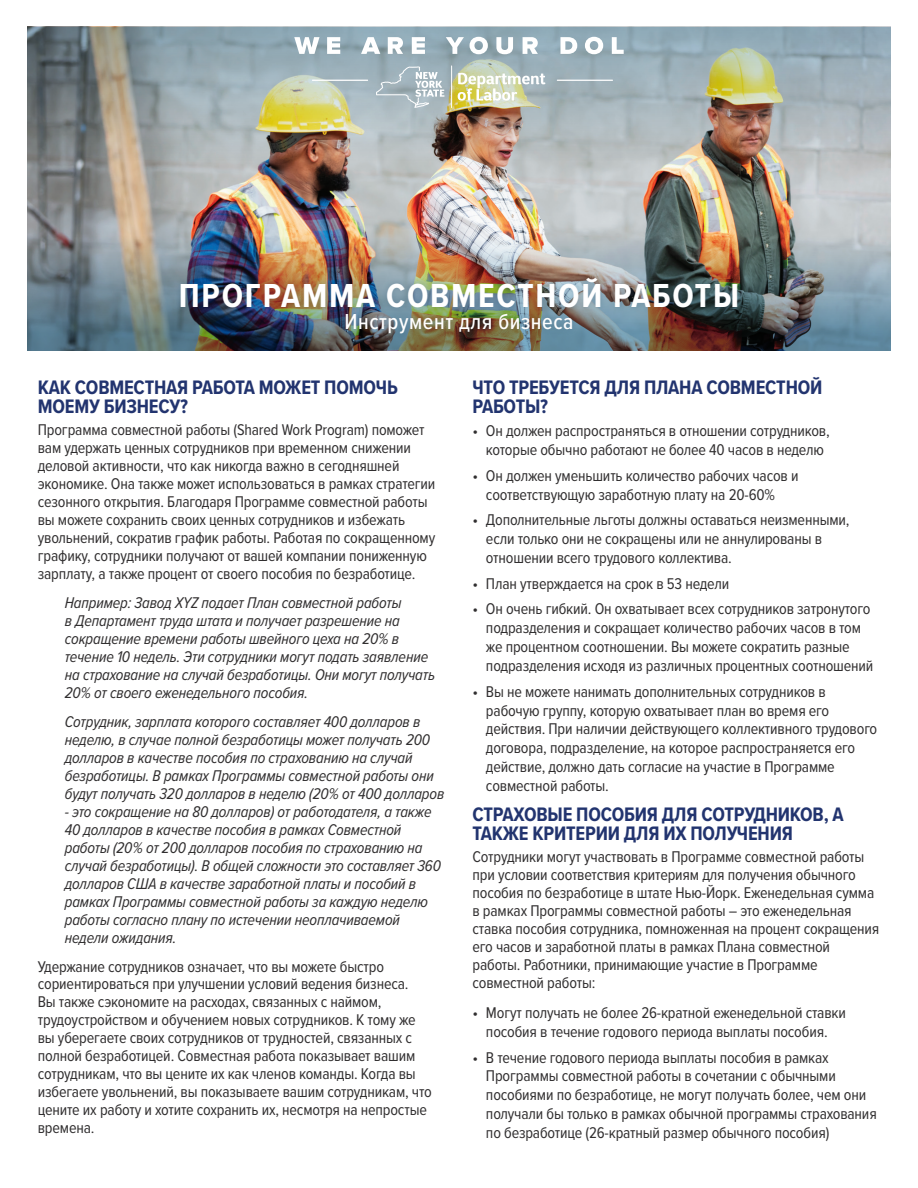
<style>
.page{position:relative;width:918px;height:1188px;background:#fff}
.page>*{position:absolute;margin:0;border:0;box-sizing:border-box;transform-origin:0 0}
.t1{font:700 34.5px "Proxima Nova Cond";letter-spacing:.05em;color:#fff}
.t2{font:500 22.5px "Proxima Nova Cond";letter-spacing:.025em;color:#fff}
.t3{font:700 20.25px/18.9px "Proxima Nova Cond";letter-spacing:-.01em;color:#22346f}
.t4{font:16.2px/18px "Proxima Nova Cond";letter-spacing:-.01em;color:#312f30}
.t5{font:italic 16.2px/18px "Proxima Nova Cond";letter-spacing:-.01em;color:#312f30}
</style>
<div class="page">
<img style="left:27px;top:162px;width:864px;height:73px">
<img style="left:27px;top:27px;width:864px;height:135px">
<img style="left:27px;top:235px;width:864px;height:116px">
<div style="left:175px;top:273px;width:568px;height:67px;background:#002953;opacity:.2"></div>
<hr style="left:557px;top:80px;width:56px;height:1px;background:#fff">
<hr style="left:312px;top:80px;width:56px;height:1px;background:#fff">
<svg style="left:294px;top:37px;width:26px;height:17px"></svg>
<svg style="left:327px;top:37px;width:13px;height:17px"></svg>
<svg style="left:361px;top:37px;width:19px;height:17px"></svg>
<svg style="left:388px;top:37px;width:15px;height:17px"></svg>
<svg style="left:412px;top:37px;width:13px;height:17px"></svg>
<svg style="left:446px;top:37px;width:18px;height:17px"></svg>
<svg style="left:470px;top:37px;width:18px;height:17px"></svg>
<svg style="left:496px;top:37px;width:17px;height:17px"></svg>
<svg style="left:523px;top:37px;width:15px;height:17px"></svg>
<svg style="left:560px;top:37px;width:17px;height:17px"></svg>
<svg style="left:585px;top:37px;width:18px;height:17px"></svg>
<svg style="left:612px;top:37px;width:12px;height:17px"></svg>
<svg style="left:458px;top:73px;width:87px;height:28px"></svg>
<hr style="left:451px;top:65px;width:1px;height:43px;background:#fff">
<svg style="left:376px;top:66px;width:69px;height:42px;background:#b0bfc6"></svg>
<h1 class="t1" style="left:179px;top:270px;width:562px">ПРОГРАММА СОВМЕСТНОЙ РАБОТЫ</h1>
<h2 class="t2" style="left:345px;top:305px;width:230px">Инструмент для бизнеса</h2>
<p class="t3" style="left:38px;top:377px;width:362px">КАК СОВМЕСТНАЯ РАБОТА МОЖЕТ ПОМОЧЬ<br>МОЕМУ БИЗНЕСУ?</p>
<p class="t4" style="left:38px;top:420px;width:399px">Программа совместной работы (Shared Work Program) поможет вам удержать ценных сотрудников при временном снижении деловой активности, что как никогда важно в сегодняшней экономике. Она также может использоваться в рамках стратегии сезонного открытия. Благодаря Программе совместной работы вы можете сохранить своих ценных сотрудников и избежать увольнений, сократив график работы. Работая по сокращенному графику, сотрудники получают от вашей компании пониженную зарплату, а также процент от своего пособия по безработице.</p>
<p class="t5" style="left:65px;top:593px;width:372px">Например: Завод XYZ подает План совместной работы<br>в Департамент труда штата и получает разрешение на сокращение времени работы швейного цеха на 20% в течение 10 недель. Эти сотрудники могут подать заявление на страхование на случай безработицы. Они могут получать 20% от своего еженедельного пособия.</p>
<p class="t5" style="left:65px;top:712px;width:381px">Сотрудник, зарплата которого составляет 400 долларов в неделю, в случае полной безработицы может получать 200 долларов в качестве пособия по страхованию на случай безработицы. В рамках Программы совместной работы они будут получать 320 долларов в неделю (20% от 400 долларов</p>
<p class="t5" style="left:65px;top:802px;width:378px">- это сокращение на 80 долларов) от работодателя, а также 40 долларов в качестве пособия в рамках Совместной работы (20% от 200 долларов пособия по страхованию на случай безработицы). В общей сложности это составляет 360 долларов США в качестве заработной платы и пособий в рамках Программы совместной работы за каждую неделю работы согласно плану по истечении неоплачиваемой недели ожидания.</p>
<p class="t4" style="left:38px;top:956px;width:396px">Удержание сотрудников означает, что вы можете быстро сориентироваться при улучшении условий ведения бизнеса.<br>Вы также сэкономите на расходах, связанных с наймом, трудоустройством и обучением новых сотрудников. К тому же вы уберегаете своих сотрудников от трудностей, связанных с полной безработицей. Совместная работа показывает вашим сотрудникам, что вы цените их как членов команды. Когда вы избегаете увольнений, вы показываете вашим сотрудникам, что цените их работу и хотите сохранить их, несмотря на непростые времена.</p>
<p class="t3" style="left:472px;top:377px;width:351px">ЧТО ТРЕБУЕТСЯ ДЛЯ ПЛАНА СОВМЕСТНОЙ<br>РАБОТЫ?</p>
<p class="t4" style="left:472px;top:421px;width:359px;line-height:18.9px;text-align:center">• Он должен распространяться в отношении сотрудников, которые обычно работают не более 40 часов в неделю</p>
<p class="t4" style="left:486px;top:465px;width:314px;line-height:18.9px;text-indent:-13px">• Он должен уменьшить количество рабочих часов и соответствующую заработную плату на 20-60%</p>
<p class="t4" style="left:486px;top:510px;width:365px;line-height:18.9px;text-indent:-13px">• Дополнительные льготы должны оставаться неизменными, если только они не сокращены или не аннулированы в отношении всего трудового коллектива.</p>
<p class="t4" style="left:472px;top:574px;width:258px">• План утверждается на срок в 53 недели</p>
<p class="t4" style="left:486px;top:599px;width:389px;line-height:18.9px;text-indent:-13px">• Он очень гибкий. Он охватывает всех сотрудников затронутого подразделения и сокращает количество рабочих часов в том же процентном соотношении. Вы можете сократить разные подразделения исходя из различных процентных соотношений</p>
<p class="t4" style="left:486px;top:681px;width:393px;line-height:18.9px;text-indent:-13px">• Вы не можете нанимать дополнительных сотрудников в рабочую группу, которую охватывает план во время его действия. При наличии действующего коллективного трудового договора, подразделение, на которое распространяется его действие, должно дать согласие на участие в Программе совместной работы.</p>
<p class="t3" style="left:472px;top:805px;width:373px">СТРАХОВЫЕ ПОСОБИЯ ДЛЯ СОТРУДНИКОВ, А<br>ТАКЖЕ КРИТЕРИИ ДЛЯ ИХ ПОЛУЧЕНИЯ</p>
<p class="t4" style="left:472px;top:847px;width:408px">Сотрудники могут участвовать в Программе совместной работы при условии соответствия критериям для получения обычного пособия по безработице в штате Нью-Йорк. Еженедельная сумма в рамках Программы совместной работы – это еженедельная ставка пособия сотрудника, помноженная на процент сокращения его часов и заработной платы в рамках Плана совместной работы. Работники, принимающие участие в Программе совместной работы:</p>
<p class="t4" style="left:472px;top:1003px;width:375px;line-height:18.9px;text-align:center">• Могут получать не более 26-кратной еженедельной ставки пособия в течение годового периода выплаты пособия.</p>
<p class="t4" style="left:486px;top:1047px;width:392px;line-height:18.9px;text-indent:-13px">• В течение годового периода выплаты пособия в рамках Программы совместной работы в сочетании с обычными пособиями по безработице, не могут получать более, чем они получали бы только в рамках обычной программы страхования по безработице (26-кратный размер обычного пособия)</p>
</div>
